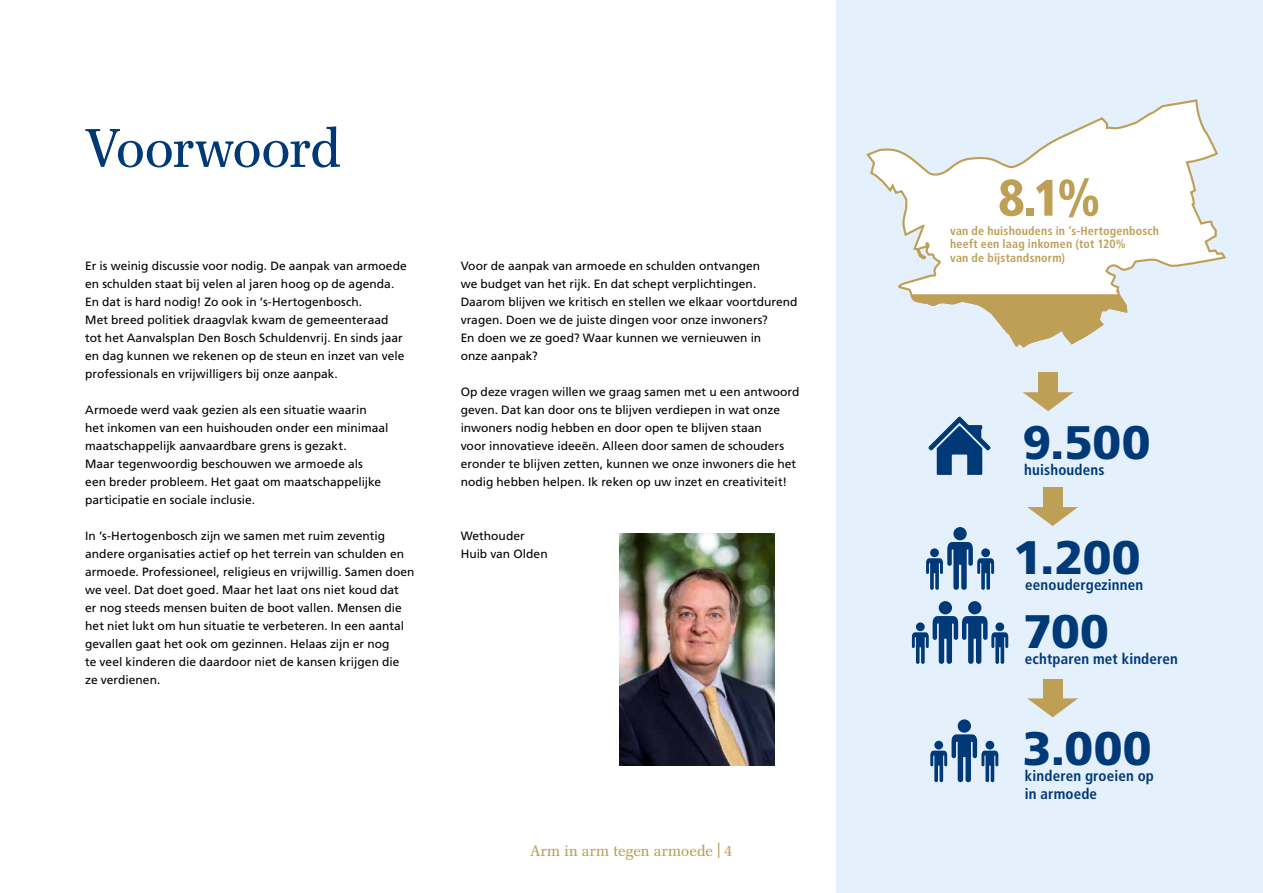
<style>
.page{position:relative;width:1263px;height:893px;background:#fff}
.page>*{position:absolute;margin:0;border:0;box-sizing:border-box;transform-origin:0 0}
.t1{font:54px "Franklin Antiqua BQ";letter-spacing:-.015em;color:#003978}
.t2{font:900 condensed 51.3px "Frutiger LT Std";color:#be9f56}
.t3{font:900 46.95px "Frutiger LT Std";letter-spacing:.01em;color:#003978}
.t4{font:700 condensed 15px/18px "Frutiger LT Std";letter-spacing:.01em;color:#003978}
.t5{font:15px "Franklin Antiqua BQ";letter-spacing:.01em;color:#be9f56}
.t6{font:12px/18px "Frutiger LT Std";color:#000}
.t7{font:700 condensed 12px/13.5px "Frutiger LT Std";letter-spacing:.015em;color:#be9f56}
.s1{font-weight:500}
</style>
<div class="page">
<div style="left:836px;top:0;width:427px;height:893px;background:#e4f0fb"></div>
<div style="left:953px;top:527px;width:14px;height:13px;background:#003978;border-radius:50%"></div>
<svg style="left:926px;top:542px;width:68px;height:48px"></svg>
<div style="left:930px;top:548px;width:9px;height:9px;background:#003978;border-radius:50%"></div>
<div style="left:958px;top:719px;width:13px;height:14px;background:#003978;border-radius:50%"></div>
<svg style="left:930px;top:734px;width:68px;height:48px"></svg>
<div style="left:934px;top:741px;width:9px;height:8px;background:#003978;border-radius:50%"></div>
<div style="left:968px;top:601px;width:13px;height:13px;background:#003978;border-radius:50%"></div>
<div style="left:939px;top:601px;width:13px;height:13px;background:#003978;border-radius:50%"></div>
<svg style="left:912px;top:616px;width:96px;height:48px"></svg>
<div style="left:916px;top:622px;width:9px;height:9px;background:#003978;border-radius:50%"></div>
<img style="left:619px;top:533px;width:155px;height:232px">
<svg style="left:866px;top:101px;width:360px;height:192px"></svg>
<svg style="left:909px;top:293px;width:219px;height:55px"></svg>
<div style="left:1043px;top:488px;width:19px;height:21px;background:#be9f56"></div>
<svg style="left:1027px;top:507px;width:51px;height:19px"></svg>
<div style="left:1038px;top:373px;width:20px;height:21px;background:#be9f56"></div>
<svg style="left:1023px;top:392px;width:50px;height:19px"></svg>
<div style="left:1043px;top:679px;width:19px;height:21px;background:#be9f56"></div>
<svg style="left:1027px;top:698px;width:51px;height:19px"></svg>
<svg style="left:928px;top:417px;width:63px;height:58px"></svg>
<h1 class="t1" style="left:85px;top:118px;width:257px">Voorwoord</h1>
<p class="t6" style="left:85px;top:257px;width:323px">Er is weinig discussie voor nodig. De aanpak van armoede en schulden staat bij velen al jaren hoog op de agenda.<br>En dat is hard nodig! Zo ook in ’s-Hertogenbosch.<br>Met breed politiek draagvlak kwam de gemeenteraad tot het Aanvalsplan Den Bosch Schuldenvrij. En sinds jaar en dag kunnen we rekenen op de steun en inzet van vele professionals en vrijwilligers bij onze aanpak.</p>
<p class="t6" style="left:85px;top:401px;width:305px">Armoede werd vaak gezien als een situatie waarin het inkomen van een huishouden onder een minimaal maatschappelijk aanvaardbare grens is gezakt.<br>Maar tegenwoordig beschouwen we armoede als<br>een breder probleem. Het gaat om maatschappelijke participatie en sociale inclusie.</p>
<p class="t6" style="left:85px;top:527px;width:331px">In ’s-Hertogenbosch zijn we samen met ruim zeventig andere organisaties actief op het terrein van schulden en armoede. Professioneel, religieus en vrijwillig. Samen doen we veel. Dat doet goed. Maar het laat ons niet koud dat<br>er nog steeds mensen buiten de boot vallen. Mensen die het niet lukt om hun situatie te verbeteren. In een aantal gevallen gaat het ook om gezinnen. Helaas zijn er nog<br>te veel kinderen die daardoor niet de kansen krijgen die ze verdienen.</p>
<p class="t6" style="left:461px;top:257px;width:338px">Voor de aanpak van armoede en schulden ontvangen<br>we budget van het rijk. En dat schept verplichtingen.<br>Daarom blijven we kritisch en stellen we elkaar voortdurend vragen. Doen we de juiste dingen voor onze inwoners?<br>En doen we ze goed? Waar kunnen we vernieuwen in<br>onze aanpak?</p>
<p class="t6" style="left:461px;top:383px;width:340px">Op deze vragen willen we graag samen met u een antwoord geven. Dat kan door ons te blijven verdiepen in wat onze inwoners nodig hebben en door open te blijven staan<br>voor innovatieve ideeën. Alleen door samen de schouders eronder te blijven zetten, kunnen we onze inwoners die het nodig hebben helpen. Ik reken op uw inzet en creativiteit!</p>
<p class="t6" style="left:461px;top:527px;width:89px">Wethouder<br>Huib van Olden</p>
<p class="t5" style="left:531px;top:842px;width:203px">Arm in arm tegen armoede <span class="s1">|</span> 4</p>
<h2 class="t2" style="left:998px;top:167px;width:104px">8.1%</h2>
<p class="t7" style="left:950px;top:238px;width:177px">heeft een laag inkomen (tot 120% van de bijstandsnorm)</p>
<p class="t7" style="left:950px;top:224px;width:211px">van de huishoudens in ‘s-Hertogenbosch</p>
<h3 class="t3" style="left:1022px;top:414px;width:129px">9.500</h3>
<p class="t4" style="left:1024px;top:461px;width:82px">huishoudens</p>
<h3 class="t3" style="left:1013px;top:529px;width:129px">1.200</h3>
<p class="t4" style="left:1025px;top:576px;width:119px">eenoudergezinnen</p>
<h3 class="t3" style="left:1023px;top:603px;width:87px">700</h3>
<p class="t4" style="left:1025px;top:650px;width:154px">echtparen met kinderen</p>
<h3 class="t3" style="left:1023px;top:720px;width:130px">3.000</h3>
<p class="t4" style="left:1025px;top:767px;width:131px">kinderen groeien op in armoede</p>
</div>
